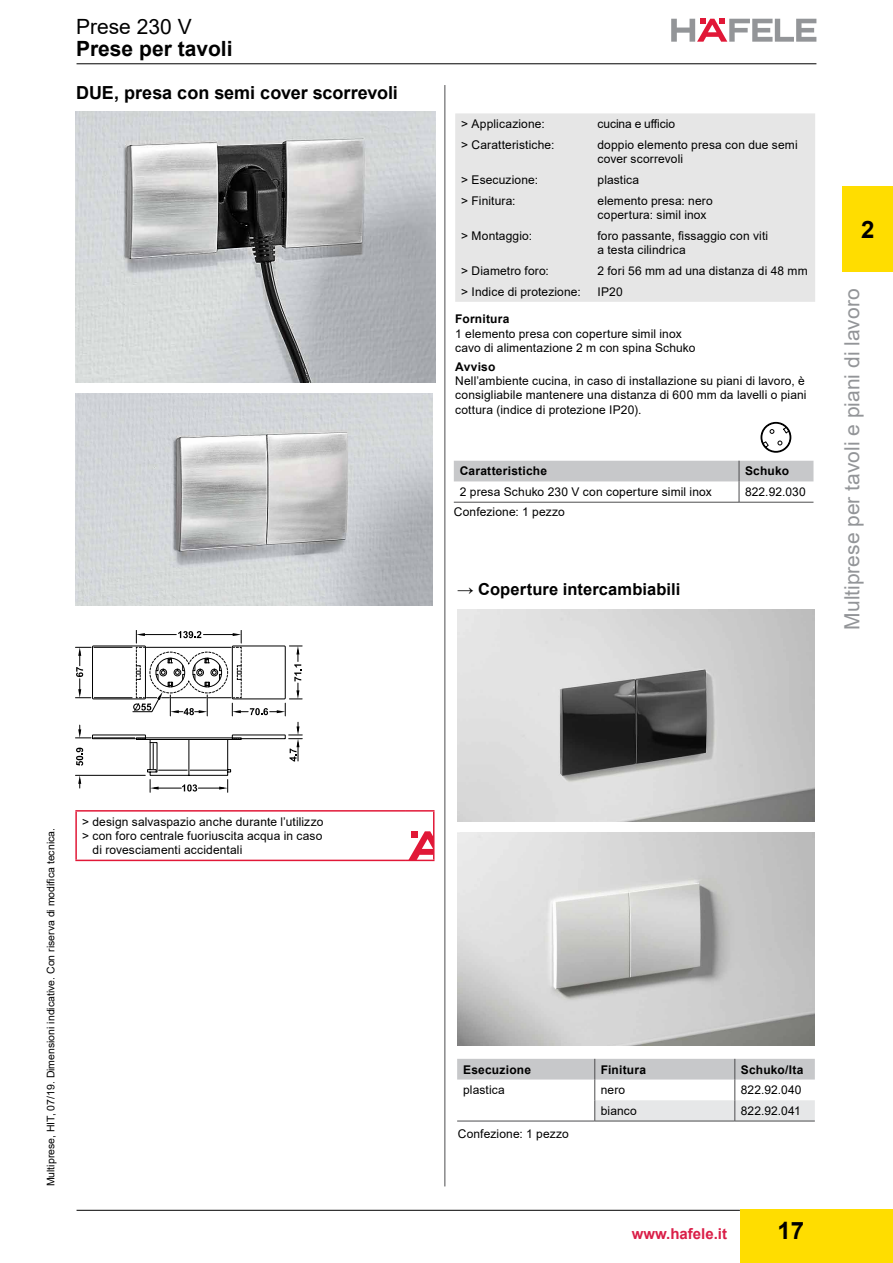
<style>
.page{position:relative;width:893px;height:1263px;background:#fff}
.page>*{position:absolute;margin:0;border:0;box-sizing:border-box;transform-origin:0 0}
.t1{font:700 24px "Arial";color:#000}
.t2{font:21px "Arial";color:#939598}
.t3{font:700 21px "Arial";color:#000}
.t4{font:21px "Arial";color:#000}
.t5{font:700 18px "Arial";color:#000}
.t6{font:700 16.5px "Arial";letter-spacing:.005em;color:#000}
.t7{font:700 15px "Arial";color:#da1e48}
.t8{font:12px/14.4px "Arial";letter-spacing:.01em;color:#000}
.t9{font:700 12px "Arial";letter-spacing:.015em;color:#000}
.t10{font:10.5px "Arial";color:#000}
</style>
<div class="page">
<hr style="left:77px;top:1210px;width:663px;height:1px;background:#000">
<hr style="left:77px;top:63px;width:739px;height:1px;background:#000">
<svg style="left:671px;top:19px;width:145px;height:23px"></svg>
<div style="left:842px;top:187px;width:51px;height:85px;background:#fd0"></div>
<div style="left:740px;top:1210px;width:153px;height:53px;background:#fd0"></div>
<svg style="left:457px;top:1059px;width:358px;height:62px"></svg>
<hr style="left:457px;top:1121px;width:138px;height:1px;background:#4d4d4f">
<hr style="left:595px;top:1121px;width:140px;height:1px;background:#4d4d4f">
<hr style="left:735px;top:1121px;width:80px;height:1px;background:#4d4d4f">
<img style="left:75px;top:111px;width:360px;height:272px">
<img style="left:75px;top:393px;width:357px;height:213px">
<hr style="left:75px;top:810px;width:330px;height:2px;background:#e11837">
<hr style="left:75px;top:812px;width:2px;height:48px;background:#e11837">
<hr style="left:405px;top:810px;width:29px;height:2px;background:#e11837">
<hr style="left:433px;top:812px;width:1px;height:48px;background:#e11837">
<hr style="left:75px;top:860px;width:330px;height:1px;background:#e11837">
<svg style="left:405px;top:831px;width:29px;height:30px"></svg>
<hr style="left:445px;top:85px;width:1px;height:1101px;background:#4d4d4f">
<div style="left:455px;top:113px;width:360px;height:189px;background:#e6e6e6"></div>
<svg style="left:75px;top:630px;width:227px;height:162px"></svg>
<svg style="left:454px;top:461px;width:359px;height:41px"></svg>
<hr style="left:454px;top:502px;width:285px;height:1px;background:#4d4d4f">
<hr style="left:739px;top:502px;width:74px;height:1px;background:#4d4d4f">
<svg style="left:761px;top:422px;width:30px;height:31px"></svg>
<img style="left:457px;top:609px;width:357px;height:213px">
<img style="left:458px;top:833px;width:357px;height:212px">
<h2 class="t4" style="left:76px;top:12px;width:117px">Prese 230 V</h2>
<h2 class="t3" style="left:76px;top:34px;width:158px">Prese per tavoli</h2>
<h3 class="t5" style="left:76px;top:80px;width:323px">DUE, presa con semi cover scorrevoli</h3>
<p class="t8" style="left:461px;top:117px;width:85px">&gt; Applicazione:</p>
<p class="t8" style="left:597px;top:117px;width:79px">cucina e ufficio</p>
<p class="t8" style="left:461px;top:137px;width:95px">&gt; Caratteristiche:</p>
<p class="t8" style="left:597px;top:137px;width:202px">doppio elemento presa con due semi cover scorrevoli</p>
<p class="t8" style="left:461px;top:173px;width:78px">&gt; Esecuzione:</p>
<p class="t8" style="left:597px;top:173px;width:43px">plastica</p>
<p class="t8" style="left:461px;top:193px;width:56px">&gt; Finitura:</p>
<p class="t8" style="left:597px;top:193px;width:117px">elemento presa: nero copertura: simil inox</p>
<p class="t8" style="left:461px;top:228px;width:72px">&gt; Montaggio:</p>
<p class="t8" style="left:597px;top:228px;width:172px">foro passante, fissaggio con viti a testa cilindrica</p>
<p class="t8" style="left:461px;top:264px;width:89px">&gt; Diametro foro:</p>
<p class="t8" style="left:597px;top:264px;width:212px">2 fori 56 mm ad una distanza di 48 mm</p>
<p class="t8" style="left:461px;top:284px;width:121px">&gt; Indice di protezione:</p>
<p class="t8" style="left:597px;top:284px;width:27px">IP20</p>
<p class="t9" style="left:455px;top:310px;width:56px">Fornitura</p>
<p class="t8" style="left:455px;top:326px;width:242px">1 elemento presa con coperture simil inox cavo di alimentazione 2 m con spina Schuko</p>
<p class="t9" style="left:455px;top:358px;width:42px">Avviso</p>
<p class="t8" style="left:455px;top:373px;width:353px">Nell’ambiente cucina, in caso di installazione su piani di lavoro, è consigliabile mantenere una distanza di 600 mm da lavelli o piani cottura (indice di protezione IP20).</p>
<p class="t9" style="left:460px;top:463px;width:89px">Caratteristiche</p>
<p class="t9" style="left:745px;top:463px;width:46px">Schuko</p>
<p class="t8" style="left:460px;top:485px;width:253px">2 presa Schuko 230 V con coperture simil inox</p>
<p class="t8" style="left:745px;top:485px;width:62px">822.92.030</p>
<p class="t8" style="left:454px;top:504px;width:113px">Confezione: 1 pezzo</p>
<h3 class="t6" style="left:457px;top:577px;width:225px">→ Coperture intercambiabili</h3>
<h1 class="t1" style="left:861px;top:213px;width:15px">2</h1>
<h2 class="t2" style="left:837px;top:630px;width:342px;rotate:-90deg">Multiprese per tavoli e piani di lavoro</h2>
<p class="t10" style="left:44px;top:1186px;width:360px;rotate:-90deg">Multiprese, HIT, 07/19. Dimensioni indicative. Con riserva di modifica tecnica.</p>
<p class="t8" style="left:82px;top:814px;width:243px">&gt; design salvaspazio anche durante l’utilizzo</p>
<p class="t8" style="left:82px;top:828px;width:242px">&gt; con foro centrale fuoriuscita acqua in caso</p>
<p class="t8" style="left:93px;top:843px;width:151px">di rovesciamenti accidentali</p>
<p class="t9" style="left:463px;top:1061px;width:69px">Esecuzione</p>
<p class="t9" style="left:601px;top:1061px;width:47px">Finitura</p>
<p class="t9" style="left:741px;top:1061px;width:64px">Schuko/Ita</p>
<p class="t8" style="left:463px;top:1083px;width:43px">plastica</p>
<p class="t8" style="left:601px;top:1083px;width:26px">nero</p>
<p class="t8" style="left:741px;top:1083px;width:62px">822.92.040</p>
<p class="t8" style="left:601px;top:1103px;width:38px">bianco</p>
<p class="t8" style="left:741px;top:1103px;width:61px">822.92.041</p>
<p class="t8" style="left:458px;top:1126px;width:113px">Confezione: 1 pezzo</p>
<p class="t7" style="left:632px;top:1223px;width:97px">www.hafele.it</p>
<h1 class="t1" style="left:777px;top:1214px;width:28px">17</h1>
</div>
